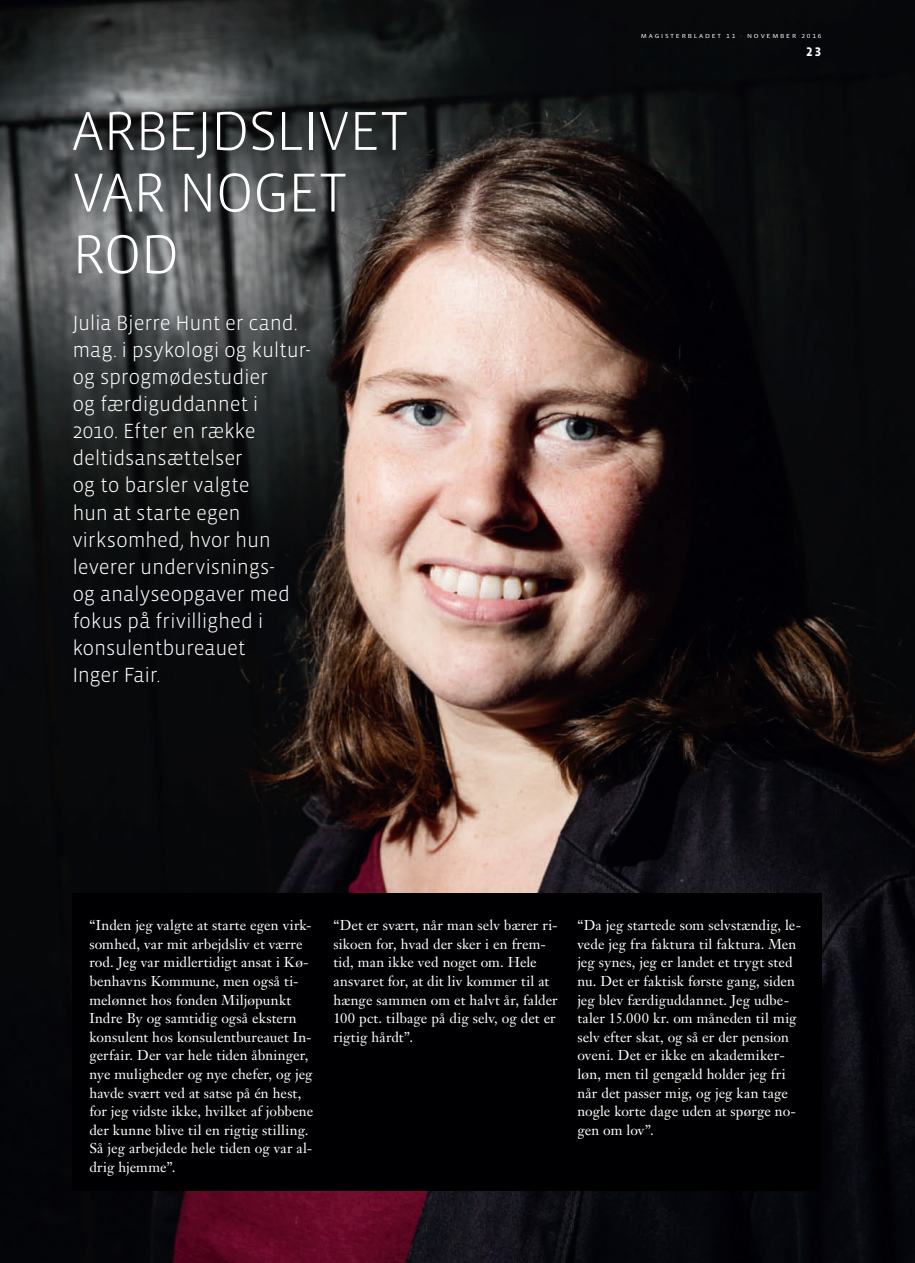
<style>
.page{position:relative;width:915px;height:1263px;background:#fff}
.page>*{position:absolute;margin:0;border:0;box-sizing:border-box;transform-origin:0 0}
.t1{font:300 56.1px/61.7px "Vista Sans OT";letter-spacing:-.015em;color:#fff}
.t2{font:300 21px/27px "Vista Sans OT";letter-spacing:-.01em;color:#fff}
.t3{font:14.1px/18.6px "Janson Text";letter-spacing:.005em;color:#fff}
.t4{font:700 12.75px "Vista Sans OT";color:#fff}
.t5{font:6px "Vista Sans OT";letter-spacing:.25em;color:#fff;scale:1.2 1}
</style>
<div class="page">
<img style="left:0;top:0;width:914px;height:1263px">
<div style="left:72px;top:893px;width:749px;height:298px;background:#000002"></div>
<p class="t5" style="left:640px;top:33px;width:152px">MAGISTERBLADET 11 · NOVEMBER 2016</p>
<h1 class="t1" style="left:72px;top:101px;width:337px">ARBEJDSLIVET<br>VAR NOGET<br>ROD</h1>
<p class="t2" style="left:72px;top:310px;width:240px">Julia Bjerre Hunt er cand. mag. i psykologi og kultur&shy;og sprogmødestudier<br>og færdiguddannet i<br>2010. Efter en række deltidsansættelser<br>og to barsler valgte<br>hun at starte egen virksomhed, hvor hun leverer undervisnings-<br>og analyseopgaver med fokus på frivillighed i konsulentbureauet<br>Inger Fair.</p>
<p class="t4" style="left:805px;top:45px;width:17px">23</p>
<p class="t3" style="left:89px;top:916px;width:225px">“Inden jeg valgte at starte egen virk&shy;somhed, var mit arbejdsliv et værre rod. Jeg var midlertidigt ansat i Kø&shy;benhavns Kommune, men også ti&shy;melønnet hos fonden Miljøpunkt Indre By og samtidig også ekstern konsulent hos konsulentbureauet In&shy;gerfair. Der var hele tiden åbninger, nye muligheder og nye chefer, og jeg havde svært ved at satse på én hest, for jeg vidste ikke, hvilket af jobbene der kunne blive til en rigtig stilling.<br>Så jeg arbejdede hele tiden og var al&shy;drig hjemme”.</p>
<p class="t3" style="left:333px;top:916px;width:226px">“Det er svært, når man selv bærer ri&shy;sikoen for, hvad der sker i en frem&shy;tid, man ikke ved noget om. Hele ansvaret for, at dit liv kommer til at hænge sammen om et halvt år, falder<br>100 pct. tilbage på dig selv, og det er rigtig hårdt”.</p>
<p class="t3" style="left:577px;top:916px;width:225px">“Da jeg startede som selvstændig, le&shy;vede jeg fra faktura til faktura. Men jeg synes, jeg er landet et trygt sted nu. Det er faktisk første gang, siden jeg blev færdiguddannet. Jeg udbe&shy;taler 15.000 kr. om måneden til mig selv efter skat, og så er der pension oveni. Det er ikke en akademiker&shy;løn, men til gengæld holder jeg fri når det passer mig, og jeg kan tage nogle korte dage uden at spørge no&shy;gen om lov”.</p>
</div>
